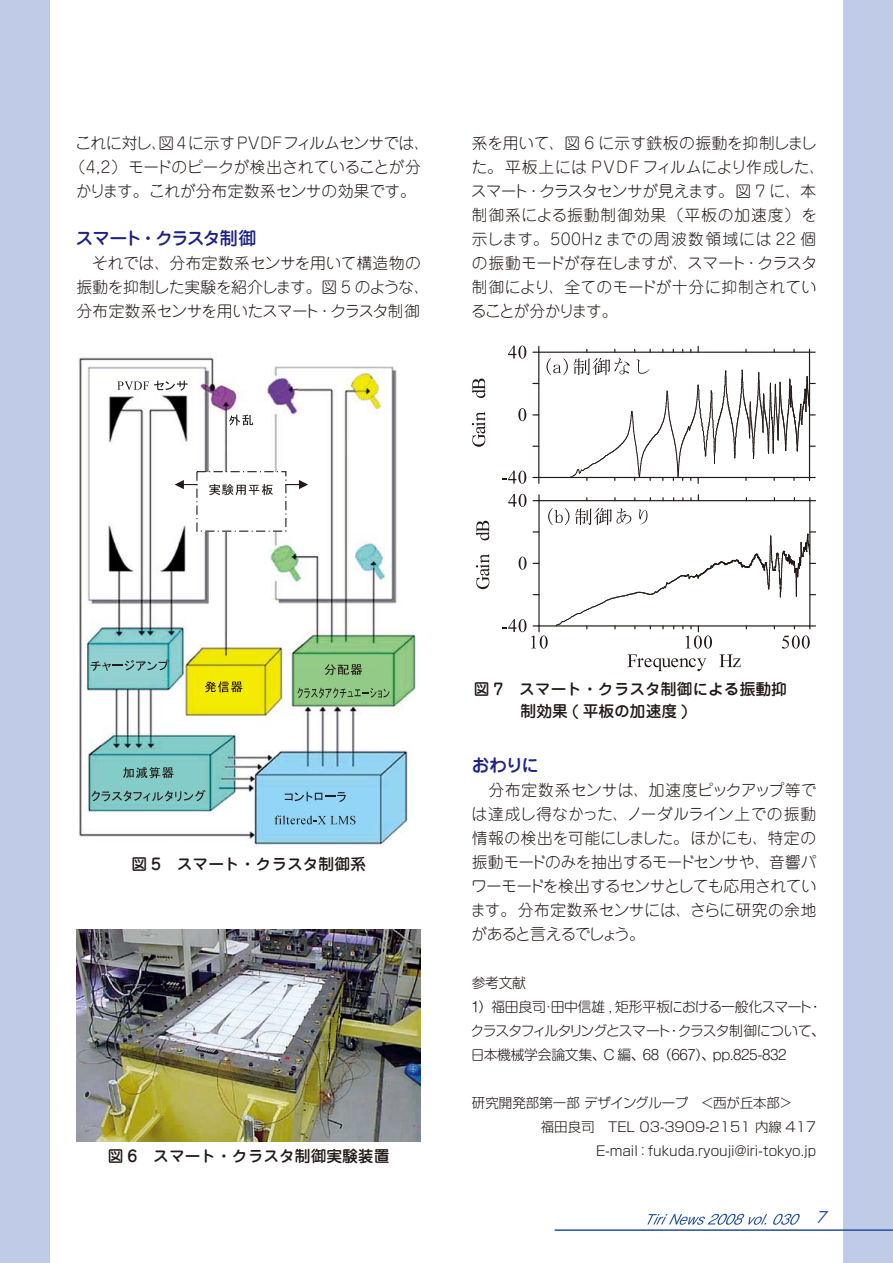
<style>
.page{position:relative;width:893px;height:1263px;background:#fff}
.page>*{position:absolute;margin:0;border:0;box-sizing:border-box;transform-origin:0 0}
.t1{font:18px "Jun 34 Pro Medium 90 msp RKSJ H";letter-spacing:-.085em;color:#1e2188}
.t2{font:italic 15.9px "Futura";color:#1e4c9f}
.t3{font:15.75px/24px "Jun 101 Pro Light 90 msp RKSJ H";letter-spacing:-.015em;color:#231916;text-align:center}
.t4{font:15.75px/24px "Jun 101 Pro Light 90 msp RKSJ H";letter-spacing:.005em;color:#231916}
.t5{font:15.75px/21.3px "Jun 34 Pro Medium 90 msp RKSJ H";color:#231916}
.t6{font:13.8px/24px "Shin M Go Pro Light 90 msp RKSJ H";letter-spacing:-.025em;color:#231916}
.t7{font:13.5px "Shin Go Pro Light 90 msp RKSJ H";color:#231916}
</style>
<div class="page">
<div style="left:0;top:0;width:49px;height:1263px;background:#c0cbe8"></div>
<div style="left:843px;top:0;width:50px;height:1263px;background:#c0cbe8"></div>
<hr style="left:555px;top:1230px;width:338px;height:1px;background:#1e4c9f">
<svg style="left:647px;top:1214px;width:153px;height:11px"></svg>
<img style="left:78px;top:357px;width:338px;height:489px">
<svg style="left:91px;top:660px;width:78px;height:11px"></svg>
<svg style="left:123px;top:767px;width:51px;height:11px"></svg>
<svg style="left:91px;top:790px;width:115px;height:11px"></svg>
<svg style="left:285px;top:792px;width:61px;height:10px"></svg>
<svg style="left:274px;top:816px;width:81px;height:8px"></svg>
<svg style="left:205px;top:681px;width:37px;height:11px"></svg>
<svg style="left:325px;top:664px;width:37px;height:11px"></svg>
<svg style="left:297px;top:688px;width:92px;height:10px"></svg>
<svg style="left:229px;top:415px;width:24px;height:10px"></svg>
<svg style="left:117px;top:381px;width:71px;height:10px"></svg>
<div style="left:197px;top:472px;width:89px;height:59px;background:#fff"></div>
<svg style="left:209px;top:484px;width:64px;height:11px"></svg>
<svg style="left:285px;top:480px;width:23px;height:9px"></svg>
<svg style="left:175px;top:480px;width:22px;height:9px"></svg>
<svg style="left:472px;top:412px;width:13px;height:35px"></svg>
<svg style="left:472px;top:379px;width:13px;height:19px"></svg>
<svg style="left:533px;top:346px;width:282px;height:137px"></svg>
<svg style="left:502px;top:471px;width:24px;height:13px"></svg>
<svg style="left:518px;top:408px;width:8px;height:13px"></svg>
<svg style="left:508px;top:346px;width:18px;height:13px"></svg>
<hr style="left:809px;top:501px;width:1px;height:125px;background:#231916">
<hr style="left:538px;top:501px;width:2px;height:125px;background:#231916">
<svg style="left:533px;top:495px;width:282px;height:7px"></svg>
<svg style="left:476px;top:554px;width:13px;height:35px"></svg>
<svg style="left:476px;top:521px;width:13px;height:19px"></svg>
<svg style="left:548px;top:508px;width:21px;height:17px"></svg>
<svg style="left:575px;top:508px;width:56px;height:17px"></svg>
<svg style="left:639px;top:509px;width:8px;height:15px"></svg>
<svg style="left:502px;top:531px;width:313px;height:140px"></svg>
<svg style="left:508px;top:494px;width:18px;height:13px"></svg>
<img style="left:77px;top:929px;width:344px;height:213px">
<p class="t3" style="left:70px;top:133px;width:362px">これに対し、図4に示すPVDFフィルムセンサでは、（4,2）モードのピークが検出されていることが分かります。これが分布定数系センサの効果です。</p>
<p class="t1" style="left:75px;top:231px;width:182px">スマート・クラスタ制御</p>
<p class="t3" style="left:77px;top:253px;width:355px;text-align:left">　それでは、分布定数系センサを用いて構造物の振動を抑制した実験を紹介します。図 5 のような、分布定数系センサを用いたスマート・クラスタ制御</p>
<p class="t4" style="left:471px;top:133px;width:356px">系を用いて、図 6 に示す鉄板の振動を抑制しました。平板上には PVDF フィルムにより作成した、スマート・クラスタセンサが見えます。図 7 に、本制御系による振動制御効果（平板の加速度）を示します。500Hz までの周波数領域には 22 個の振動モードが存在しますが、スマート・クラスタ制御により、全てのモードが十分に抑制されていることが分かります。</p>
<p class="t5" style="left:132px;top:856px;width:236px">図 5　スマート・クラスタ制御系</p>
<p class="t5" style="left:108px;top:1147px;width:283px">図 6　スマート・クラスタ制御実験装置</p>
<p class="t5" style="left:521px;top:681px;width:268px;text-indent:-47px">図 7　スマート・クラスタ制御による振動抑制効果 ( 平板の加速度 )</p>
<p class="t1" style="left:471px;top:759px;width:69px">おわりに</p>
<p class="t3" style="left:470px;top:781px;width:348px;text-align:justify">　分布定数系センサは、加速度ピックアップ等では達成し得なかった、ノーダルライン上での振動情報の検出を可能にしました。ほかにも、特定の振動モードのみを抽出するモードセンサや、音響パワーモードを検出するセンサとしても応用されています。分布定数系センサには、さらに研究の余地があると言えるでしょう。</p>
<p class="t6" style="left:470px;top:973px;width:356px">参考文献<br>1）福田良司･田中信雄 , 矩形平板における一般化スマート・クラスタフィルタリングとスマート・クラスタ制御について、日本機械学会論文集、C 編、68（667）、pp.825-832</p>
<p class="t7" style="left:472px;top:1098px;width:322px">研究開発部第一部 デザイングループ　＜西が丘本部＞</p>
<p class="t7" style="left:541px;top:1122px;width:277px">福田良司　TEL 03-3909-2151 内線 417</p>
<p class="t7" style="left:596px;top:1146px;width:221px">E-mail：fukuda.ryouji@iri-tokyo.jp</p>
<p class="t2" style="left:817px;top:1210px;width:11px">7</p>
</div>
